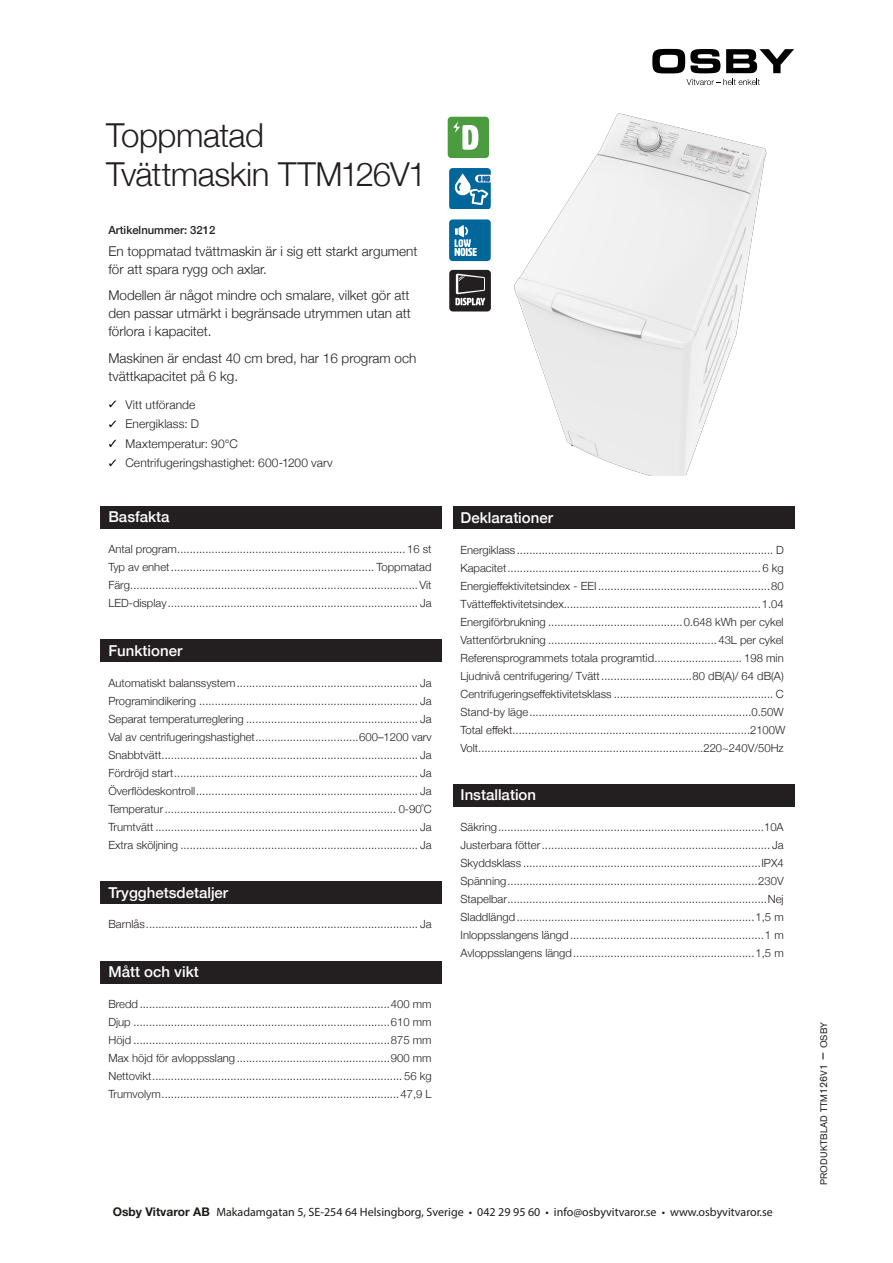
<style>
.page{position:relative;width:893px;height:1263px;background:#fff}
.page>*{position:absolute;margin:0;border:0;box-sizing:border-box;transform-origin:0 0}
.t1{font:300 33px "Helvetica Neue";letter-spacing:-.015em;color:#231f20}
.Mellanrubrik{font:500 15px "Helvetica Neue";color:#fff}
.tabelltext{font:300 13.5px/18px "Helvetica Neue";color:#231f20}
.t2{font:300 12px "Helvetica Neue LT Std";color:#1d1d1b}
.t3{font:300 12px "Helvetica Neue";letter-spacing:.005em;color:#231f20}
.tabelltext-2{font:300 11.25px "Helvetica Neue";color:#231f20}
.Art_nr{font:500 11.25px "Helvetica Neue";color:#231f20}
.t4{font:9.45px "Akzidenz Grotesk BE";letter-spacing:.02em;color:#231f20}
.s1{font-weight:700}
.s2{font-size:10.5px}
.s3{font-size:13.5px}
</style>
<div class="page">
<div style="left:100px;top:506px;width:341px;height:23px;background:#231f20"></div>
<div style="left:100px;top:639px;width:341px;height:23px;background:#231f20"></div>
<div style="left:100px;top:881px;width:341px;height:23px;background:#231f20"></div>
<div style="left:453px;top:506px;width:341px;height:23px;background:#231f20"></div>
<div style="left:100px;top:961px;width:341px;height:23px;background:#231f20"></div>
<div style="left:453px;top:784px;width:341px;height:23px;background:#231f20"></div>
<svg style="left:652px;top:49px;width:68px;height:24px"></svg>
<svg style="left:726px;top:49px;width:68px;height:24px"></svg>
<svg style="left:686px;top:79px;width:74px;height:6px"></svg>
<img style="left:514px;top:113px;width:253px;height:362px">
<svg style="left:109px;top:401px;width:7px;height:7px"></svg>
<svg style="left:109px;top:420px;width:8px;height:7px"></svg>
<svg style="left:109px;top:440px;width:8px;height:7px"></svg>
<svg style="left:109px;top:459px;width:8px;height:7px"></svg>
<div style="left:448px;top:117px;width:41px;height:41px;background:#4b9b3f;border-radius:4px"></div>
<svg style="left:453px;top:121px;width:25px;height:29px"></svg>
<div style="left:449px;top:219px;width:42px;height:42px;background:#01669a;border-radius:4px"></div>
<svg style="left:455px;top:225px;width:22px;height:31px"></svg>
<div style="left:449px;top:270px;width:42px;height:41px;background:#231f20;border-radius:4px"></div>
<svg style="left:455px;top:273px;width:30px;height:32px"></svg>
<svg style="left:449px;top:168px;width:42px;height:41px"></svg>
<p class="t1" style="left:106px;top:109px;width:159px">Toppmatad</p>
<p class="t1" style="left:106px;top:148px;width:322px">Tvättmaskin TTM126V1</p>
<p class="Art_nr" style="left:108px;top:220px;width:108px">Artikelnummer: 3212</p>
<p class="tabelltext" style="left:108px;top:241px;width:311px">En toppmatad tvättmaskin är i sig ett starkt argument för att spara rygg och axlar.</p>
<p class="tabelltext" style="left:108px;top:286px;width:304px;text-align:justify">Modellen är något mindre och smalare, vilket gör att den passar utmärkt i begränsade utrymmen utan att förlora i kapacitet.</p>
<p class="tabelltext" style="left:108px;top:348px;width:309px">Maskinen är endast 40 cm bred, har 16 program och tvättkapacitet på 6 kg.</p>
<p class="t3" style="left:125px;top:395px;width:71px">Vitt utförande</p>
<p class="t3" style="left:125px;top:414px;width:75px">Energiklass: D</p>
<p class="t3" style="left:125px;top:434px;width:114px">Maxtemperatur: 90°C</p>
<p class="t3" style="left:125px;top:453px;width:209px">Centrifugeringshastighet: 600-1200 varv</p>
<p class="Mellanrubrik" style="left:108px;top:505px;width:63px">Basfakta</p>
<p class="tabelltext-2" style="left:108px;top:540px;width:325px">Antal program......................................................................... 16 st</p>
<p class="tabelltext-2" style="left:108px;top:558px;width:325px">Typ av enhet................................................................. Toppmatad</p>
<p class="tabelltext-2" style="left:108px;top:576px;width:325px">Färg............................................................................................Vit</p>
<p class="tabelltext-2" style="left:108px;top:594px;width:325px">LED-display ................................................................................ Ja</p>
<p class="Mellanrubrik" style="left:108px;top:639px;width:75px">Funktioner</p>
<p class="tabelltext-2" style="left:108px;top:674px;width:325px">Automatiskt balanssystem.......................................................... Ja</p>
<p class="tabelltext-2" style="left:108px;top:692px;width:325px">Programindikering ...................................................................... Ja</p>
<p class="tabelltext-2" style="left:108px;top:710px;width:325px">Separat temperaturreglering ....................................................... Ja</p>
<p class="tabelltext-2" style="left:108px;top:728px;width:325px">Val av centrifugeringshastighet.................................600–1200 varv</p>
<p class="tabelltext-2" style="left:108px;top:746px;width:325px">Snabbtvätt.................................................................................. Ja</p>
<p class="tabelltext-2" style="left:108px;top:764px;width:325px">Fördröjd start.............................................................................. Ja</p>
<p class="tabelltext-2" style="left:108px;top:782px;width:325px">Överflödeskontroll....................................................................... Ja</p>
<p class="tabelltext-2" style="left:108px;top:800px;width:325px">Temperatur.......................................................................... 0-90˚C</p>
<p class="tabelltext-2" style="left:108px;top:818px;width:325px">Trumtvätt .................................................................................... Ja</p>
<p class="tabelltext-2" style="left:108px;top:836px;width:325px">Extra sköljning ............................................................................ Ja</p>
<p class="Mellanrubrik" style="left:108px;top:880px;width:121px">Trygghetsdetaljer</p>
<p class="tabelltext-2" style="left:108px;top:915px;width:325px">Barnlås....................................................................................... Ja</p>
<p class="Mellanrubrik" style="left:108px;top:960px;width:92px">Mått och vikt</p>
<p class="tabelltext-2" style="left:108px;top:995px;width:325px">Bredd ................................................................................400 mm</p>
<p class="tabelltext-2" style="left:108px;top:1013px;width:325px">Djup ..................................................................................610 mm</p>
<p class="tabelltext-2" style="left:108px;top:1031px;width:325px">Höjd ..................................................................................875 mm</p>
<p class="tabelltext-2" style="left:108px;top:1049px;width:325px">Max höjd för avloppsslang.................................................900 mm</p>
<p class="tabelltext-2" style="left:108px;top:1067px;width:325px">Nettovikt................................................................................ 56 kg</p>
<p class="tabelltext-2" style="left:108px;top:1085px;width:325px">Trumvolym............................................................................47,9 L</p>
<p class="Mellanrubrik" style="left:460px;top:505px;width:94px">Deklarationer</p>
<p class="tabelltext-2" style="left:460px;top:540px;width:325px">Energiklass .................................................................................. D</p>
<p class="tabelltext-2" style="left:460px;top:558px;width:325px">Kapacitet................................................................................. 6 kg</p>
<p class="tabelltext-2" style="left:460px;top:576px;width:325px">Energieffektivitetsindex - EEI.......................................................80</p>
<p class="tabelltext-2" style="left:460px;top:594px;width:325px">Tvätteffektivitetsindex...............................................................1.04</p>
<p class="tabelltext-2" style="left:460px;top:612px;width:325px">Energiförbrukning ...........................................0.648 kWh per cykel</p>
<p class="tabelltext-2" style="left:460px;top:630px;width:325px">Vattenförbrukning ......................................................43L per cykel</p>
<p class="tabelltext-2" style="left:460px;top:648px;width:325px">Referensprogrammets totala programtid............................ 198 min</p>
<p class="tabelltext-2" style="left:460px;top:666px;width:325px">Ljudnivå centrifugering/ Tvätt.............................80 dB(A)/ 64 dB(A)</p>
<p class="tabelltext-2" style="left:460px;top:684px;width:325px">Centrifugeringseffektivitetsklass ................................................... C</p>
<p class="tabelltext-2" style="left:460px;top:702px;width:325px">Stand-by läge.......................................................................0.50W</p>
<p class="tabelltext-2" style="left:460px;top:720px;width:326px">Total effekt............................................................................2100W</p>
<p class="tabelltext-2" style="left:460px;top:738px;width:325px">Volt........................................................................220~240V/50Hz</p>
<p class="Mellanrubrik" style="left:460px;top:783px;width:77px">Installation</p>
<p class="tabelltext-2" style="left:460px;top:818px;width:325px">Säkring.....................................................................................10A</p>
<p class="tabelltext-2" style="left:460px;top:836px;width:325px">Justerbara fötter......................................................................... Ja</p>
<p class="tabelltext-2" style="left:460px;top:854px;width:325px">Skyddsklass ............................................................................IPX4</p>
<p class="tabelltext-2" style="left:460px;top:872px;width:325px">Spänning................................................................................230V</p>
<p class="tabelltext-2" style="left:460px;top:890px;width:325px">Stapelbar...................................................................................Nej</p>
<p class="tabelltext-2" style="left:460px;top:908px;width:325px">Sladdlängd ............................................................................1,5 m</p>
<p class="tabelltext-2" style="left:460px;top:926px;width:325px">Inloppsslangens längd..............................................................1 m</p>
<p class="tabelltext-2" style="left:460px;top:944px;width:325px">Avloppsslangens längd..........................................................1,5 m</p>
<p class="t2" style="left:113px;top:1205px;width:662px"><span class="s1">Osby Vitvaror AB</span> Makadamgatan 5, SE-254 64 Helsingborg, Sverige • 042 29 95 60 • info@osbyvitvaror.se • www.osbyvitvaror.se</p>
<p class="t4" style="left:818px;top:1185px;width:165px;rotate:-90deg">produktblad ttm<span class="s2">126</span>v<span class="s2">1</span> <span class="s3">–</span> osby</p>
</div>
